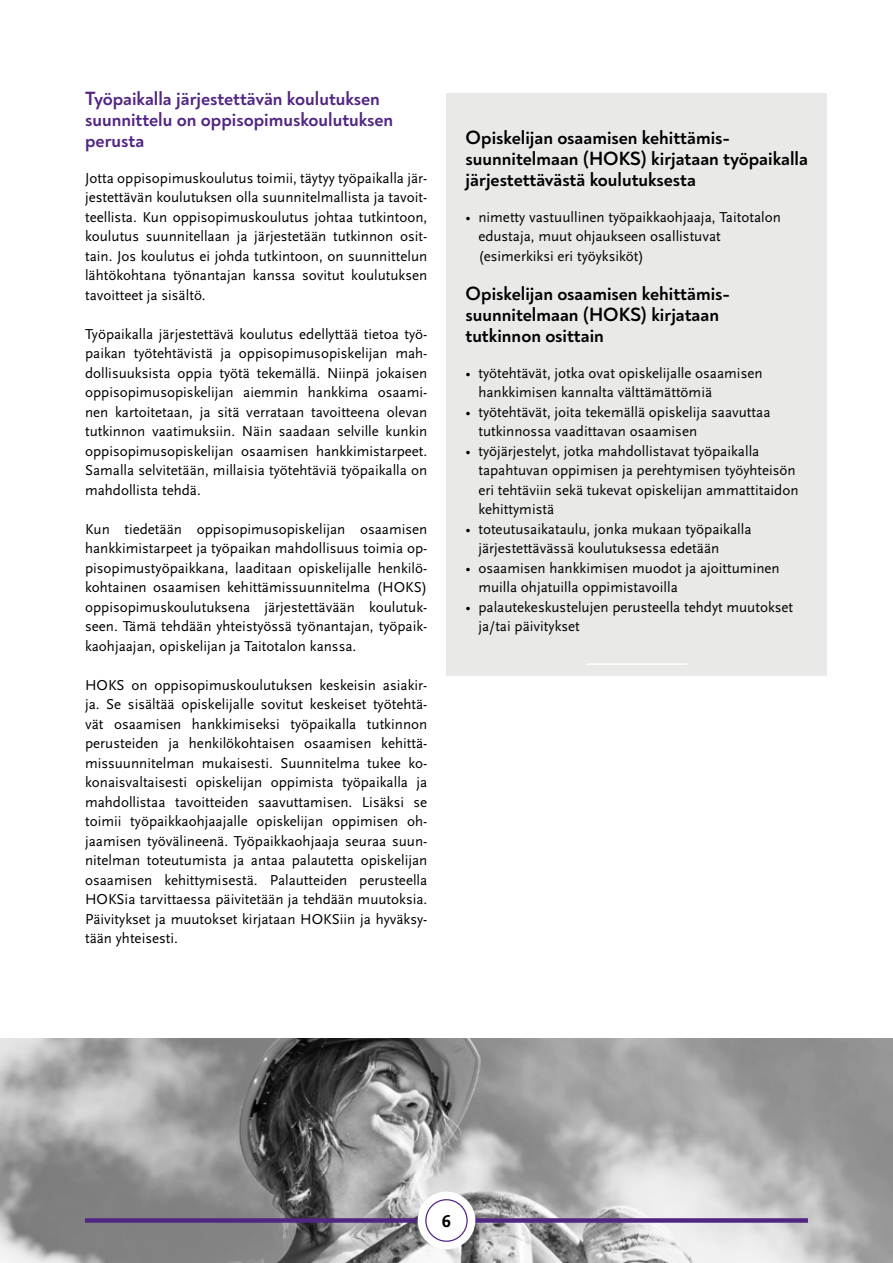
<style>
.page{position:relative;width:893px;height:1263px;background:#fff}
.page>*{position:absolute;margin:0;border:0;box-sizing:border-box;transform-origin:0 0}
.t1{font:700 19.5px/21px "Noah Grotesque";color:#000}
.t2{font:700 19.5px/21px "Noah Grotesque";color:#522583}
.t3{font:700 18px "Scala Sans Pro";color:#000}
.t4{font:15px/19.5px "Scala Sans Pro";color:#000}
</style>
<div class="page">
<div style="left:446px;top:94px;width:381px;height:582px;background:#e9eae8"></div>
<hr style="left:586px;top:663px;width:101px;height:2px;background:#fff">
<img style="left:0;top:1039px;width:893px;height:224px">
<div style="left:85px;top:1218px;width:723px;height:5px;background:#522583"></div>
<div style="left:418px;top:1191px;width:57px;height:58px;background:#fff;border-radius:50%"></div>
<svg style="left:425px;top:1199px;width:43px;height:43px"></svg>
<h1 class="t2" style="left:85px;top:88px;width:310px">Työpaikalla järjestettävän koulutuksen suunnittelu on oppisopimuskoulutuksen perusta</h1>
<p class="t4" style="left:85px;top:168px;width:344px;text-align:justify">Jotta oppisopimuskoulutus toimii, täytyy työpaikalla jär&shy;jestettävän koulutuksen olla suunnitelmallista ja tavoit&shy;teellista. Kun oppisopimuskoulutus johtaa tutkintoon, koulutus suunnitellaan ja järjestetään tutkinnon osit&shy;tain. Jos koulutus ei johda tutkintoon, on suunnittelun lähtökohtana työnantajan kanssa sovitut koulutuksen tavoitteet ja sisältö.</p>
<p class="t4" style="left:85px;top:324px;width:344px;text-align:justify">Työpaikalla järjestettävä koulutus edellyttää tietoa työ&shy;paikan työtehtävistä ja oppisopimusopiskelijan mah&shy;dollisuuksista oppia työtä tekemällä. Niinpä jokaisen oppisopimusopiskelijan aiemmin hankkima osaami&shy;nen kartoitetaan, ja sitä verrataan tavoitteena olevan tutkinnon vaatimuksiin. Näin saadaan selville kunkin oppisopimusopiskelijan osaamisen hankkimistarpeet.<br>Samalla selvitetään, millaisia työtehtäviä työpaikalla on mahdollista tehdä.</p>
<p class="t4" style="left:85px;top:519px;width:344px;text-align:justify">Kun tiedetään oppisopimusopiskelijan osaamisen hankkimistarpeet ja työpaikan mahdollisuus toimia op&shy;pisopimustyöpaikkana, laaditaan opiskelijalle henkilö&shy;kohtainen osaamisen kehittämissuunnitelma (HOKS) oppisopimuskoulutuksena järjestettävään koulutuk&shy;seen. Tämä tehdään yhteistyössä työnantajan, työpaik&shy;kaohjaajan, opiskelijan ja Taitotalon kanssa.</p>
<p class="t4" style="left:85px;top:675px;width:344px;text-align:justify">HOKS on oppisopimuskoulutuksen keskeisin asiakir&shy;ja. Se sisältää opiskelijalle sovitut keskeiset työtehtä&shy;vät osaamisen hankkimiseksi työpaikalla tutkinnon perusteiden ja henkilökohtaisen osaamisen kehittä&shy;missuunnitelman mukaisesti. Suunnitelma tukee ko&shy;konaisvaltaisesti opiskelijan oppimista työpaikalla ja mahdollistaa tavoitteiden saavuttamisen. Lisäksi se toimii työpaikkaohjaajalle opiskelijan oppimisen oh&shy;jaamisen työvälineenä. Työpaikkaohjaaja seuraa suun&shy;nitelman toteutumista ja antaa palautetta opiskelijan osaamisen kehittymisestä. Palautteiden perusteella HOKSia tarvittaessa päivitetään ja tehdään muutoksia.<br>Päivitykset ja muutokset kirjataan HOKSiin ja hyväksy&shy;tään yhteisesti.</p>
<h1 class="t1" style="left:466px;top:127px;width:344px">Opiskelijan osaamisen kehittämis&shy;suunnitelmaan (HOKS) kirjataan työpaikalla järjestettävästä koulutuksesta</h1>
<p class="t4" style="left:478px;top:207px;width:304px;text-indent:-13px">• nimetty vastuullinen työpaikkaohjaaja, Taitotalon edustaja, muut ohjaukseen osallistuvat (esimerkiksi eri työyksiköt)</p>
<h1 class="t1" style="left:466px;top:283px;width:266px">Opiskelijan osaamisen kehittämis&shy;suunnitelmaan (HOKS) kirjataan tutkinnon osittain</h1>
<p class="t4" style="left:478px;top:363px;width:286px;text-indent:-13px">• työtehtävät, jotka ovat opiskelijalle osaamisen hankkimisen kannalta välttämättömiä</p>
<p class="t4" style="left:478px;top:402px;width:294px;text-indent:-13px">• työtehtävät, joita tekemällä opiskelija saavuttaa tutkinnossa vaadittavan osaamisen</p>
<p class="t4" style="left:478px;top:441px;width:322px;text-indent:-13px">• työjärjestelyt, jotka mahdollistavat työpaikalla tapahtuvan oppimisen ja perehtymisen työyhteisön eri tehtäviin sekä tukevat opiskelijan ammattitaidon kehittymistä</p>
<p class="t4" style="left:478px;top:519px;width:275px;text-indent:-13px">• toteutusaikataulu, jonka mukaan työpaikalla järjestettävässä koulutuksessa edetään</p>
<p class="t4" style="left:478px;top:558px;width:303px;text-indent:-13px">• osaamisen hankkimisen muodot ja ajoittuminen muilla ohjatuilla oppimistavoilla</p>
<p class="t4" style="left:478px;top:597px;width:316px;text-indent:-13px">• palautekeskustelujen perusteella tehdyt muutokset ja/tai päivitykset</p>
<p class="t3" style="left:442px;top:1210px;width:10px">6</p>
</div>
